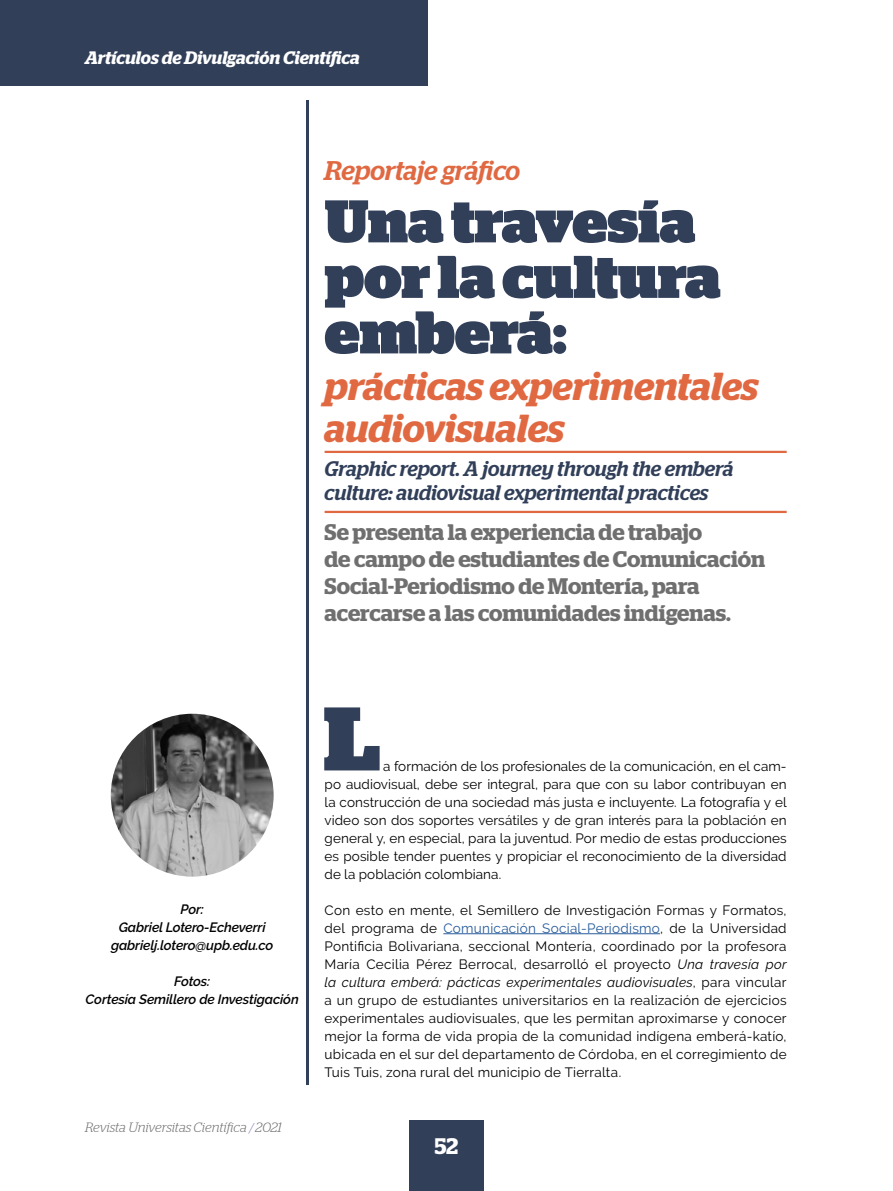
<style>
.page{position:relative;width:893px;height:1191px;background:#fff}
.page>*{position:absolute;margin:0;border:0;box-sizing:border-box;transform-origin:0 0}
.t1{font:900 90px "Stag";color:#313f59}
.t2{font:900 60px/55.5px "Stag";color:#313f59}
.t3{font:italic 600 39px/42px "Stag";letter-spacing:-.005em;color:#e06942}
.t4{font:italic 500 27px "Stag";letter-spacing:-.005em;color:#e06942}
.t5{font:600 22.5px/27px "Stag";color:#706f6f}
.t6{font:600 22.5px "Stag";color:#fff}
.t7{font:italic 500 21px/24px "Stag";color:#313f59}
.t8{font:italic 600 18px "Stag";letter-spacing:-.005em;color:#fff}
.t9{font:13.5px/18px "Raleway";letter-spacing:.01em;color:#000;text-align:justify}
.t10{font:italic 600 13.5px/18px "Raleway";letter-spacing:-.01em;color:#000;text-align:center}
.t11{font:italic 300 13.5px "Stag";letter-spacing:-.005em;color:#706f6f}
.s1{color:#8a8ac3}
.s2{color:#275b9b}
.s3{font-style:italic}
</style>
<div class="page">
<div style="left:409px;top:1120px;width:75px;height:71px;background:#313f59"></div>
<hr style="left:306px;top:100px;width:3px;height:984px;background:#313f59">
<img style="left:111px;top:713px;width:163px;height:163px;border-radius:81px">
<hr style="left:325px;top:451px;width:462px;height:2px;background:#e06942">
<hr style="left:325px;top:511px;width:462px;height:2px;background:#e06942">
<div style="left:0;top:0;width:427px;height:85px;background:#313f59"></div>
<hr style="left:443px;top:933px;width:217px;height:1px;background:#275b9b">
<h3 class="t8" style="left:85px;top:47px;width:276px">Artículos de Divulgación Científica</h3>
<h3 class="t4" style="left:325px;top:154px;width:197px">Reportaje gráfico</h3>
<h2 class="t2" style="left:325px;top:194px;width:398px">Una travesía por la cultura emberá:</h2>
<h3 class="t3" style="left:325px;top:365px;width:435px">prácticas experimentales audiovisuales</h3>
<h3 class="t7" style="left:325px;top:456px;width:411px">Graphic report. A journey through the emberá culture: audiovisual experimental practices</h3>
<h3 class="t5" style="left:325px;top:518px;width:442px">Se presenta la experiencia de trabajo<br>de campo de estudiantes de Comunicación Social-Periodismo de Montería, para acercarse a las comunidades indígenas.</h3>
<p class="t10" style="left:111px;top:900px;width:164px">Por:<br>Gabriel Lotero-Echeverri gabrielj.lotero@upb.edu.co</p>
<p class="t10" style="left:86px;top:972px;width:215px">Fotos:<br>Cortesía Semillero de Investigación</p>
<p class="t11" style="left:85px;top:1119px;width:198px">Revista Universitas Científica <span class="s1">/</span> 2021</p>
<h1 class="t1" style="left:324px;top:686px;width:58px">L</h1>
<p class="t9" style="left:325px;top:757px;width:464px;text-indent:59px">a formación de los profesionales de la comunicación, en el cam&shy;po audiovisual, debe ser integral, para que con su labor contribuyan en la construcción de una sociedad más justa e incluyente. La fotografía y el video son dos soportes versátiles y de gran interés para la población en general y, en especial, para la juventud. Por medio de estas producciones es posible tender puentes y propiciar el reconocimiento de la diversidad de la población colombiana.</p>
<p class="t9" style="left:325px;top:901px;width:464px">Con esto en mente, el Semillero de Investigación Formas y Formatos, del programa de <span class="s2">Comunicación Social-Periodismo</span>, de la Universidad Pontificia Bolivariana, seccional Montería, coordinado por la profesora María Cecilia Pérez Berrocal, desarrolló el proyecto <span class="s3">Una travesía por la cultura emberá: pácticas experimentales audiovisuales</span>, para vincular a un grupo de estudiantes universitarios en la realización de ejercicios experimentales audiovisuales, que les permitan aproximarse y conocer mejor la forma de vida propia de la comunidad indígena emberá-katío, ubicada en el sur del departamento de Córdoba, en el corregimiento de Tuis Tuis, zona rural del municipio de Tierralta.</p>
<h3 class="t6" style="left:435px;top:1132px;width:25px">52</h3>
</div>
